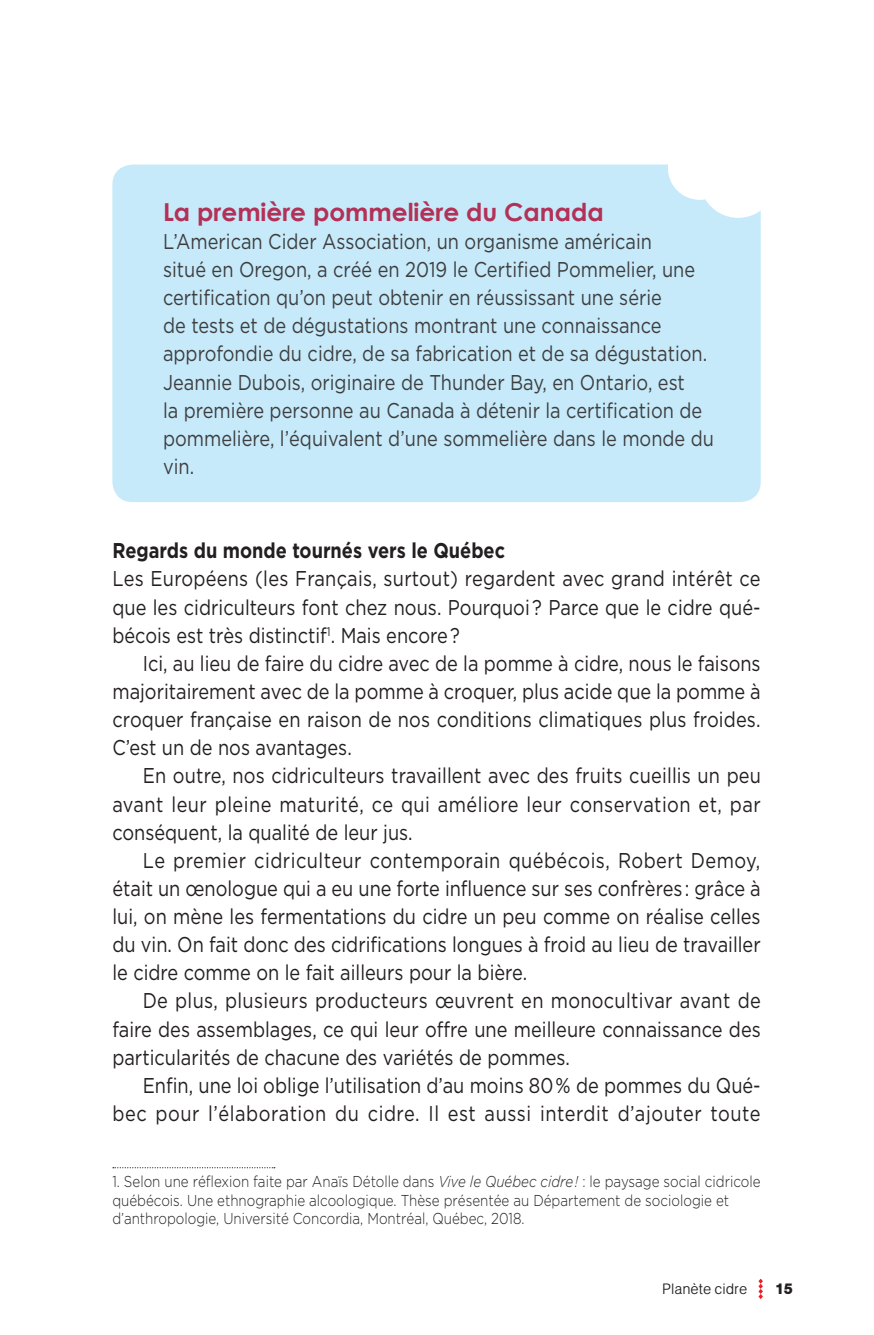
<style>
.page{position:relative;width:874px;height:1335px;background:#fff}
.page>*{position:absolute;margin:0;border:0;box-sizing:border-box;transform-origin:0 0}
.t1{font:700 24.75px "Century Gothic";color:#b33157}
.t2{font:21.38px/28.1px "Gotham";color:#231f20;text-align:justify;scale:.85 1}
.t3{font:21.38px/28.1px "Gotham";color:#3e3e3f;scale:.85 1}
.t4{font:700 21.38px "Gotham";color:#231f20;scale:.85 1}
.t5{font:300 15.75px/18.9px "Gotham";color:#231f20;scale:.85 1}
.t6{font:15.75px "AG Buch Lgt";color:#231f20}
.t7{font:15.75px "AG Buch Bld";color:#231f20}
.s1{font-style:italic}
</style>
<div class="page">
<svg style="left:758px;top:1278px;width:5px;height:21px"></svg>
<div style="left:112px;top:165px;width:648px;height:337px;background:#c6eafa;border-radius:20px"></div>
<svg style="left:668px;top:165px;width:93px;height:53px"></svg>
<svg style="left:113px;top:1167px;width:162px;height:1px"></svg>
<p class="t1" style="left:163px;top:196px;width:442px">La première pommelière du Canada</p>
<p class="t3" style="left:163px;top:227px;width:650px">L’American Cider Association, un organisme américain<br>situé en Oregon, a créé en 2019 le Certified Pommelier, une certification qu’on peut obtenir en réussissant une série<br>de tests et de dégustations montrant une connaissance approfondie du cidre, de sa fabrication et de sa dégustation.<br>Jeannie Dubois, originaire de Thunder Bay, en Ontario, est<br>la première personne au Canada à détenir la certification de pommelière, l’équivalent d’une sommelière dans le monde du vin.</p>
<p class="t4" style="left:112px;top:538px;width:463px">Regards du monde tournés vers le Québec</p>
<p class="t2" style="left:112px;top:564px;width:764px">Les Européens (les Français, surtout) regardent avec grand intérêt ce que les cidriculteurs font chez nous. Pourquoi ? Parce que le cidre qué&shy;bécois est très distinctif<sup>1</sup>. Mais encore?</p>
<p class="t2" style="left:112px;top:649px;width:764px;text-indent:30px">Ici, au lieu de faire du cidre avec de la pomme à cidre, nous le faisons majoritairement avec de la pomme à croquer, plus acide que la pomme à croquer française en raison de nos conditions climatiques plus froides.<br>C’est un de nos avantages.</p>
<p class="t2" style="left:112px;top:761px;width:764px;text-indent:30px">En outre, nos cidriculteurs travaillent avec des fruits cueillis un peu avant leur pleine maturité, ce qui améliore leur conservation et, par conséquent, la qualité de leur jus.</p>
<p class="t2" style="left:112px;top:846px;width:764px;text-indent:30px">Le premier cidriculteur contemporain québécois, Robert Demoy, était un œnologue qui a eu une forte influence sur ses confrères : grâce à lui, on mène les fermentations du cidre un peu comme on réalise celles du vin. On fait donc des cidrifications longues à froid au lieu de travailler le cidre comme on le fait ailleurs pour la bière.</p>
<p class="t2" style="left:112px;top:986px;width:764px;text-indent:30px">De plus, plusieurs producteurs œuvrent en monocultivar avant de faire des assemblages, ce qui leur offre une meilleure connaissance des particularités de chacune des variétés de pommes.</p>
<p class="t2" style="left:112px;top:1071px;width:764px;text-align:right">Enfin, une loi oblige l’utilisation d’au moins 80% de pommes du Qué&shy;bec pour l’élaboration du cidre. Il est aussi interdit d’ajouter toute</p>
<p class="t5" style="left:112px;top:1171px;width:764px">1. Selon une réflexion faite par Anaïs Détolle dans <span class="s1">Vive le Québec cidre!</span> : le paysage social cidricole québécois. Une ethnographie alcoologique. Thèse présentée au Département de sociologie et d’anthropologie, Université Concordia, Montréal, Québec, 2018.</p>
<p class="t6" style="left:662px;top:1278px;width:87px">Planète cidre</p>
<p class="t7" style="left:774px;top:1278px;width:20px">15</p>
</div>
